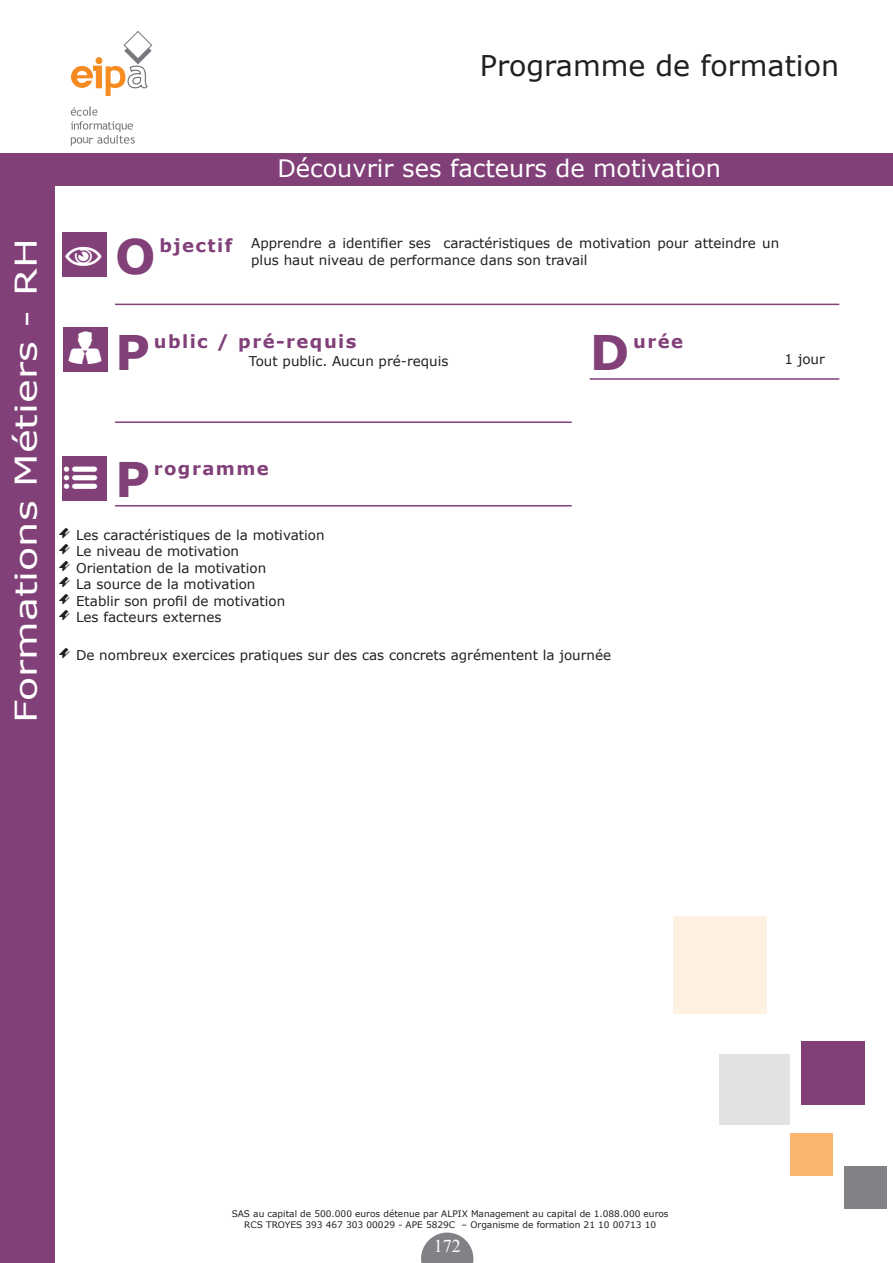
<style>
.page{position:relative;width:893px;height:1263px;background:#fff}
.page>*{position:absolute;margin:0;border:0;box-sizing:border-box;transform-origin:0 0}
.titreorange{font:700 47.7px "Verdana";color:#824079}
.textecourant{font:43.5px "Breezi Icon Set";color:#fff}
.t1{font:30px "Verdana";color:#fff;scale:1.33 1}
.t2{font:28.5px "Verdana";color:#231f20}
.Prog_titre{font:24px "Verdana";color:#fff}
.titreorange-2{font:700 18px "Verdana";letter-spacing:.08em;color:#824079}
.t3{font:18px "Times New Roman";color:#fff}
.Prog_corps{font:13.5px/16.5px "Verdana";color:#231f20}
.t4{font:11.4px "Verdana";color:#76787b}
.t5{font:10.95px "Verdana";color:#76787b}
.t6{font:10.65px "Verdana";color:#76787b}
.t7{font:9px/10.8px "Verdana";color:#231f20;text-align:center}
.s1{font-size:12.6px}
.s2{font-size:11.4px}
.s3{font-family:"Verdana";font-weight:700;font-size:47.7px;color:#824079}
.s4{font-family:"Breezi Icon Set"}
</style>
<div class="page">
<svg style="left:421px;top:1232px;width:52px;height:31px"></svg>
<svg style="left:71px;top:31px;width:81px;height:65px"></svg>
<svg style="left:71px;top:107px;width:64px;height:39px"></svg>
<div style="left:673px;top:916px;width:93px;height:97px;background:#fef1e2"></div>
<div style="left:720px;top:1054px;width:70px;height:70px;background:#e1e2e4"></div>
<div style="left:790px;top:1133px;width:43px;height:43px;background:#fbb470"></div>
<div style="left:844px;top:1166px;width:43px;height:42px;background:#808285"></div>
<div style="left:0;top:153px;width:893px;height:32px;background:#824079"></div>
<hr style="left:590px;top:378px;width:249px;height:2px;background:#824079">
<div style="left:62px;top:456px;width:44px;height:44px;background:#824079"></div>
<div style="left:62px;top:232px;width:44px;height:44px;background:#824079"></div>
<div style="left:63px;top:327px;width:44px;height:45px;background:#824079"></div>
<hr style="left:115px;top:304px;width:724px;height:1px;background:#824079">
<hr style="left:115px;top:505px;width:457px;height:1px;background:#824079">
<hr style="left:115px;top:421px;width:457px;height:2px;background:#824079">
<div style="left:0;top:153px;width:54px;height:1110px;background:#824079"></div>
<div style="left:801px;top:1041px;width:64px;height:64px;background:#824079"></div>
<p class="t6" style="left:76px;top:104px;width:17px">c <span class="s1">l</span></p>
<p class="t5" style="left:82px;top:132px;width:13px">u<span class="s2">r</span></p>
<p class="t4" style="left:116px;top:132px;width:5px">l</p>
<h3 class="t2" style="left:480px;top:46px;width:361px">Programme de formation</h3>
<p class="Prog_titre" style="left:277px;top:152px;width:445px">Découvrir ses facteurs de motivation</p>
<p class="t1" style="left:5px;top:723px;width:366px;rotate:-90deg">Formations Métiers - RH</p>
<p class="titreorange" style="left:115px;top:222px;width:42px">O</p>
<p class="titreorange-2" style="left:159px;top:233px;width:74px">bjectif</p>
<p class="Prog_corps" style="left:251px;top:235px;width:529px">Apprendre a identifier ses caractéristiques de motivation pour atteindre un plus haut niveau de performance dans son travail</p>
<p class="textecourant" style="left:67px;top:329px;width:84px">u <span class="s3">P</span></p>
<p class="titreorange-2" style="left:154px;top:329px;width:204px">ublic / pré-requis</p>
<p class="Prog_corps" style="left:249px;top:353px;width:201px">Tout public. Aucun pré-requis</p>
<p class="titreorange" style="left:590px;top:319px;width:41px">D</p>
<p class="titreorange-2" style="left:633px;top:329px;width:51px">urée</p>
<p class="Prog_corps" style="left:784px;top:350px;width:42px">1 jour</p>
<p class="textecourant" style="left:62px;top:459px;width:39px">q</p>
<p class="titreorange" style="left:115px;top:445px;width:36px">P</p>
<p class="titreorange-2" style="left:154px;top:456px;width:116px">rogramme</p>
<p class="Prog_corps" style="left:59px;top:527px;width:267px"><span class="s4">I</span> Les caractéristiques de la motivation</p>
<p class="Prog_corps" style="left:59px;top:543px;width:182px"><span class="s4">I</span> Le niveau de motivation</p>
<p class="Prog_corps" style="left:59px;top:560px;width:209px"><span class="s4">I</span> Orientation de la motivation</p>
<p class="Prog_corps" style="left:59px;top:576px;width:198px"><span class="s4">I</span> La source de la motivation</p>
<p class="Prog_corps" style="left:59px;top:593px;width:228px"><span class="s4">I</span> Etablir son profil de motivation</p>
<p class="Prog_corps" style="left:59px;top:609px;width:164px"><span class="s4">I</span> Les facteurs externes</p>
<p class="Prog_corps" style="left:59px;top:647px;width:554px"><span class="s4">I</span> De nombreux exercices pratiques sur des cas concrets agrémentent la journée</p>
<p class="t7" style="left:232px;top:1208px;width:438px">SAS au capital de 500.000 euros détenue par ALPIX Management au capital de 1.088.000 euros<br>RCS TROYES 393 467 303 00029 - APE 5829C – Organisme de formation 21 10 00713 10</p>
<h3 class="t3" style="left:434px;top:1233px;width:28px">172</h3>
</div>
